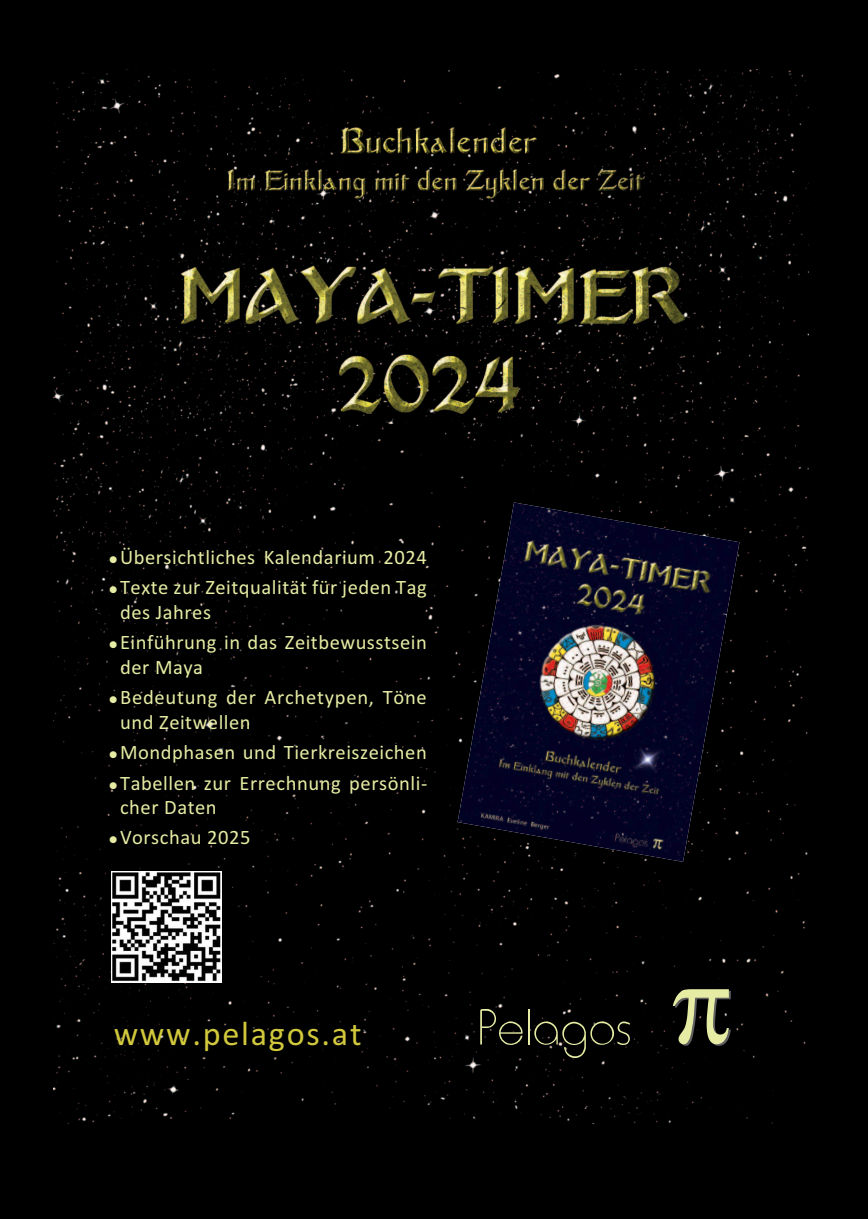
<style>
.page{position:relative;width:868px;height:1219px;background:#fff}
.page>*{position:absolute;margin:0;border:0;box-sizing:border-box;transform-origin:0 0}
.t1{font:300 62.2px "Howard";color:#e6eca3}
.t2{font:34.2px "Calibri";letter-spacing:.05em;color:#d1c83c}
.t3{font:20.6px/30.4px "Calibri";letter-spacing:.025em;color:#e6eca3}
.s1{font-family:"Centaur";font-weight:400;font-size:119.4px}
</style>
<div class="page">
<div style="left:0;top:0;width:867px;height:1219px;background:#000"></div>
<img style="left:54px;top:69px;width:754px;height:1055px">
<img style="left:173px;top:256px;width:518px;height:170px">
<img style="left:457px;top:502px;width:282px;height:360px">
<img style="left:228px;top:123px;width:417px;height:80px">
<img style="left:111px;top:871px;width:111px;height:111px">
<svg style="left:110px;top:556px;width:7px;height:7px"></svg>
<svg style="left:110px;top:586px;width:7px;height:7px"></svg>
<svg style="left:110px;top:641px;width:7px;height:7px"></svg>
<svg style="left:110px;top:696px;width:7px;height:7px"></svg>
<svg style="left:110px;top:751px;width:7px;height:7px"></svg>
<svg style="left:110px;top:782px;width:7px;height:7px"></svg>
<svg style="left:110px;top:837px;width:7px;height:7px"></svg>
<p class="t3" style="left:120px;top:542px;width:308px">Übersichtliches Kalendarium 2024<br>Texte zur Zeitqualität für jeden Tag</p>
<p class="t3" style="left:120px;top:597px;width:308px">des Jahres<br>Einführung in das Zeitbewusstsein</p>
<p class="t3" style="left:120px;top:652px;width:308px">der Maya<br>Bedeutung der Archetypen, Töne</p>
<p class="t3" style="left:120px;top:706px;width:309px">und Zeitwellen<br>Mondphasen und Tierkreiszeichen<br>Tabellen zur Errechnung persönli-</p>
<p class="t3" style="left:120px;top:792px;width:132px">cher Daten<br>Vorschau 2025</p>
<h2 class="t2" style="left:114px;top:1013px;width:249px">www.pelagos.at</h2>
<h1 class="t1" style="left:477px;top:1007px;width:257px">Pelagos <span class="s1">π</span></h1>
</div>
